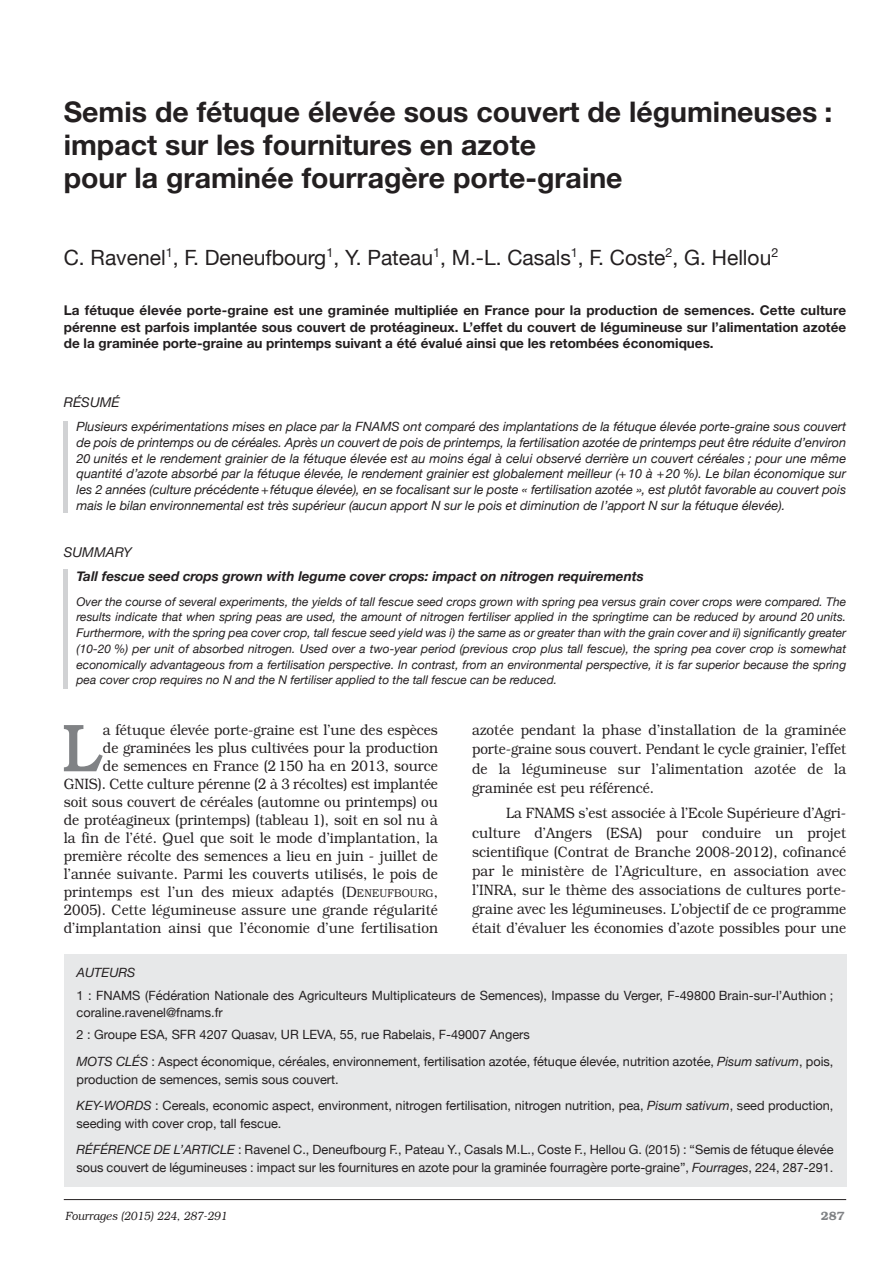
<style>
.page{position:relative;width:893px;height:1263px;background:#fff}
.page>*{position:absolute;margin:0;border:0;box-sizing:border-box;transform-origin:0 0}
.t1{font:500 67.8px "Bookman";color:#808285;scale:.9 1}
.t2{font:700 28.5px/33px "Helvetica Neue";color:#231f20}
.t3{font:21px "Helvetica Neue";color:#231f20}
.t4{font:300 15px/18px "Bookman";color:#231f20;text-align:justify;scale:.9 1}
.t5{font:700 13.5px/16.5px "Helvetica Neue";color:#231f20;text-align:justify}
.t6{font:italic 700 13.5px "Helvetica Neue";color:#231f20}
.t7{font:italic 13.5px "Helvetica Neue";color:#231f20}
.t8{font:12.75px/26.4px "Helvetica Neue";color:#231f20}
.t9{font:italic 12.75px/15.8px "Helvetica Neue";color:#231f20;text-align:justify}
.t10{font:italic 12px/15.8px "Helvetica Neue";color:#231f20;text-align:justify}
.t11{font:italic 300 12px "Bookman";color:#231f20;scale:.9 1}
.t12{font:600 12px "Bookman";color:#808285}
.s1{font-size:11.25px}
.s2{font-style:italic}
</style>
<div class="page">
<hr style="left:64px;top:1199px;width:782px;height:1px;background:#231f20">
<div style="left:64px;top:954px;width:782px;height:232px;background:#e7e8e9"></div>
<hr style="left:64px;top:421px;width:4px;height:92px;background:#d1d2d4">
<hr style="left:64px;top:569px;width:4px;height:120px;background:#d1d2d4">
<h2 class="t2" style="left:64px;top:98px;width:770px">Semis de fétuque élevée sous couvert de légumineuses : impact sur les fournitures en azote<br>pour la graminée fourragère porte-graine</h2>
<h3 class="t3" style="left:64px;top:245px;width:716px">C. Ravenel<sup>1</sup>, F. Deneufbourg<sup>1</sup>, Y. Pateau<sup>1</sup>, M.-L. Casals<sup>1</sup>, F. Coste<sup>2</sup>, G. Hellou<sup>2</sup></h3>
<p class="t5" style="left:64px;top:303px;width:784px">La fétuque élevée porte-graine est une graminée multipliée en France pour la production de semences. Cette culture pérenne est parfois implantée sous couvert de protéagineux. L’effet du couvert de légumineuse sur l’alimentation azotée de la graminée porte-graine au printemps suivant a été évalué ainsi que les retombées économiques.</p>
<p class="t7" style="left:64px;top:394px;width:57px">RÉSUMÉ</p>
<p class="t9" style="left:77px;top:418px;width:771px">Plusieurs expérimentations mises en place par la FNAMS ont comparé des implantations de la fétuque élevée porte-graine sous couvert de pois de printemps ou de céréales. Après un couvert de pois de printemps, la fertilisation azotée de printemps peut être réduite d’environ 20 unités et le rendement grainier de la fétuque élevée est au moins égal à celui observé derrière un couvert céréales ; pour une même quantité d’azote absorbé par la fétuque élevée, le rendement grainier est globalement meilleur (+10 à +20 %). Le bilan économique sur les 2 années (culture précédente+fétuque élevée), en se focalisant sur le poste « fertilisation azotée », est plutôt favorable au couvert pois mais le bilan environnemental est très supérieur (aucun apport N sur le pois et diminution de l’apport N sur la fétuque élevée).</p>
<p class="t7" style="left:64px;top:544px;width:69px">SUMMARY</p>
<p class="t6" style="left:77px;top:568px;width:569px">Tall fescue seed crops grown with legume cover crops: impact on nitrogen requirements</p>
<p class="t10" style="left:77px;top:593px;width:771px">Over the course of several experiments, the yields of tall fescue seed crops grown with spring pea versus grain cover crops were compared. The results indicate that when spring peas are used, the amount of nitrogen fertiliser applied in the springtime can be reduced by around 20 units.<br>Furthermore, with the spring pea cover crop, tall fescue seed yield was i) the same as or greater than with the grain cover and ii) significantly greater (10-20 %) per unit of absorbed nitrogen. Used over a two-year period (previous crop plus tall fescue), the spring pea cover crop is somewhat economically advantageous from a fertilisation perspective. In contrast, from an environmental perspective, it is far superior because the spring pea cover crop requires no N and the N fertiliser applied to the tall fescue can be reduced.</p>
<p class="t4" style="left:64px;top:721px;width:417px;text-align:right">a fétuque élevée porte-graine est l’une des espèces<br>de graminées les plus cultivées pour la production<br>de semences en France (2150 ha en 2013, source GNIS). Cette culture pérenne (2 à 3 récoltes) est implantée soit sous couvert de céréales (automne ou printemps) ou de protéagineux (printemps) (tableau 1), soit en sol nu à la fin de l’été. Quel que soit le mode d’implantation, la première récolte des semences a lieu en juin - juillet de l’année suivante. Parmi les couverts utilisés, le pois de printemps est l’un des mieux adaptés (D<span class="s1">ENEUFBOURG</span>, 2005). Cette légumineuse assure une grande régularité d’implantation ainsi que l’économie d’une fertilisation</p>
<p class="t4" style="left:472px;top:720px;width:417px;line-height:19.2px">azotée pendant la phase d’installation de la graminée porte-graine sous couvert. Pendant le cycle grainier, l’effet de la légumineuse sur l’alimentation azotée de la graminée est peu référencé.</p>
<h1 class="t1" style="left:62px;top:725px;width:47px">L</h1>
<p class="t4" style="left:472px;top:803px;width:417px;line-height:19.2px;text-indent:34px">La FNAMS s’est associée à l’Ecole Supérieure d’Agri&shy;culture d’Angers (ESA) pour conduire un projet scientifique (Contrat de Branche 2008-2012), cofinancé par le ministère de l’Agriculture, en association avec l’INRA, sur le thème des associations de cultures porte&shy;graine avec les légumineuses. L’objectif de ce programme était d’évaluer les économies d’azote possibles pour une</p>
<p class="t9" style="left:77px;top:965px;width:61px">AUTEURS</p>
<p class="t8" style="left:77px;top:986px;width:758px;line-height:17.9px">1 : FNAMS (Fédération Nationale des Agriculteurs Multiplicateurs de Semences), Impasse du Verger, F-49800 Brain-sur-l’Authion ; coraline.ravenel@fnams.fr</p>
<p class="t8" style="left:77px;top:1021px;width:758px">2 : Groupe ESA, SFR 4207 Quasav, UR LEVA, 55, rue Rabelais, F-49007 Angers<br><span class="s2">MOTS CLÉS</span> : Aspect économique, céréales, environnement, fertilisation azotée, fétuque élevée, nutrition azotée, <span class="s2">Pisum sativum</span>, pois,</p>
<p class="t8" style="left:77px;top:1066px;width:758px">production de semences, semis sous couvert.<br><span class="s2">KEY-WORDS</span> : Cereals, economic aspect, environment, nitrogen fertilisation, nitrogen nutrition, pea, <span class="s2">Pisum sativum</span>, seed production,</p>
<p class="t8" style="left:77px;top:1110px;width:758px">seeding with cover crop, tall fescue.<br><span class="s2">RÉFÉRENCE DE L’ARTICLE</span> : Ravenel C., Deneufbourg F., Pateau Y., Casals M.L., Coste F., Hellou G. (2015) : “Semis de fétuque élevée</p>
<p class="t8" style="left:77px;top:1154px;width:758px">sous couvert de légumineuses : impact sur les fournitures en azote pour la graminée fourragère porte-graine”, <span class="s2">Fourrages</span>, 224, 287-291.</p>
<p class="t11" style="left:65px;top:1209px;width:181px">Fourrages (2015) 224, 287-291</p>
<p class="t12" style="left:821px;top:1209px;width:25px">287</p>
</div>
